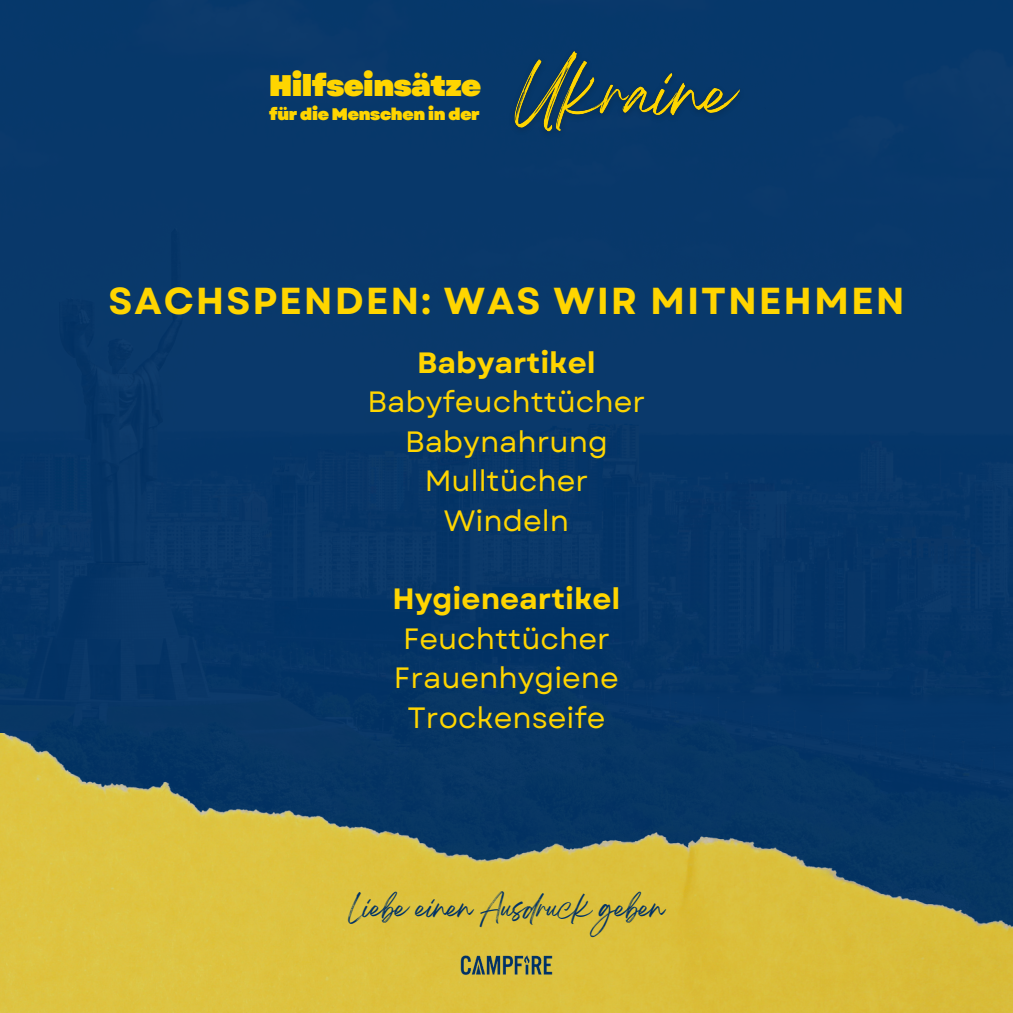
<style>
.page{position:relative;width:1013px;height:1013px;background:#fff}
.page>*{position:absolute;margin:0;border:0;box-sizing:border-box;transform-origin:0 0}
.t1{font:700 37.5px "Garet";letter-spacing:.05em;color:#ffd500}
.t2{font:900 29.75px "Garet";letter-spacing:-.02em;color:#ffd500}
.t3{font:29.38px "Garet";color:#ffd500}
.t4{font:700 29.38px "Garet";color:#ffd500}
.t5{font:24.38px "Breathing";letter-spacing:-.035em;color:#013266}
.t6{font:900 16.75px "Garet";letter-spacing:-.02em;color:#ffd500}
</style>
<div class="page">
<div style="left:0;top:0;width:1012px;height:1012px;background:#08386a"></div>
<img style="left:0;top:733px;width:1012px;height:279px">
<img style="left:457px;top:951px;width:98px;height:27px">
<img style="left:514px;top:51px;width:226px;height:81px">
<p class="t2" style="left:269px;top:64px;width:214px">Hilfseinsätze</p>
<p class="t6" style="left:269px;top:102px;width:212px">für die Menschen in der</p>
<p class="t1" style="left:108px;top:274px;width:797px">SACHSPENDEN: WAS WIR MITNEHMEN</p>
<p class="t4" style="left:417px;top:341px;width:180px">Babyartikel</p>
<p class="t3" style="left:367px;top:381px;width:279px">Babyfeuchttücher</p>
<p class="t3" style="left:405px;top:420px;width:204px">Babynahrung</p>
<p class="t3" style="left:425px;top:460px;width:165px">Mulltücher</p>
<p class="t3" style="left:444px;top:499px;width:127px">Windeln</p>
<p class="t4" style="left:392px;top:578px;width:230px">Hygieneartikel</p>
<p class="t3" style="left:403px;top:617px;width:208px">Feuchttücher</p>
<p class="t3" style="left:394px;top:656px;width:226px">Frauenhygiene</p>
<p class="t3" style="left:407px;top:696px;width:199px">Trockenseife</p>
<p class="t5" style="left:348px;top:900px;width:317px">Liebe einen Ausdruck geben</p>
</div>
